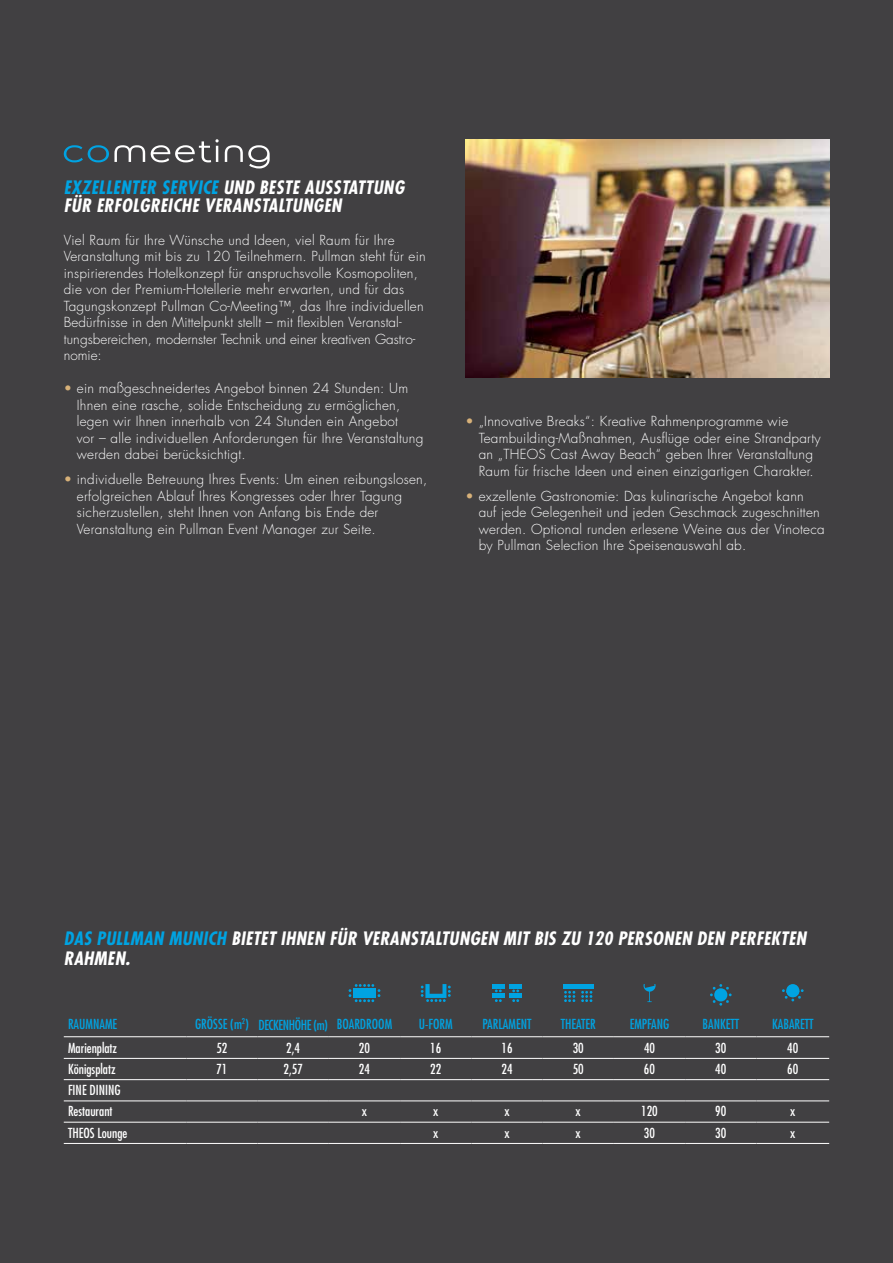
<style>
.page{position:relative;width:893px;height:1263px;background:#414042}
.page>*{position:absolute;margin:0;border:0;box-sizing:border-box;transform-origin:0 0}
.t1{font:italic 700 condensed 18px/18px "Futura Std";letter-spacing:.02em;color:#fff}
.t2{font:italic 700 condensed 18px "Futura Std";letter-spacing:.025em;color:#00a3e2}
.t3{font:300 13.5px/16.5px "Futura Std";letter-spacing:.02em;color:#fff}
.t4{font:condensed 13.5px/21.3px "Futura Std";color:#fff}
.t5{font:condensed 13.5px "Futura Std";color:#00a3e2}
.s1{color:#fff}
.s2{color:#d7b179}
</style>
<div class="page">
<hr style="left:64px;top:1058px;width:122px;height:1px;background:#fff">
<hr style="left:186px;top:1058px;width:72px;height:1px;background:#fff">
<hr style="left:258px;top:1058px;width:71px;height:1px;background:#fff">
<hr style="left:329px;top:1058px;width:71px;height:1px;background:#fff">
<hr style="left:400px;top:1058px;width:71px;height:1px;background:#fff">
<hr style="left:471px;top:1058px;width:72px;height:1px;background:#fff">
<hr style="left:543px;top:1058px;width:71px;height:1px;background:#fff">
<hr style="left:614px;top:1058px;width:71px;height:1px;background:#fff">
<hr style="left:685px;top:1058px;width:71px;height:1px;background:#fff">
<hr style="left:756px;top:1058px;width:73px;height:1px;background:#fff">
<hr style="left:64px;top:1100px;width:122px;height:1px;background:#fff">
<hr style="left:186px;top:1100px;width:72px;height:1px;background:#fff">
<hr style="left:258px;top:1100px;width:71px;height:1px;background:#fff">
<hr style="left:329px;top:1100px;width:71px;height:1px;background:#fff">
<hr style="left:400px;top:1100px;width:71px;height:1px;background:#fff">
<hr style="left:471px;top:1100px;width:72px;height:1px;background:#fff">
<hr style="left:543px;top:1100px;width:71px;height:1px;background:#fff">
<hr style="left:614px;top:1100px;width:71px;height:1px;background:#fff">
<hr style="left:685px;top:1100px;width:71px;height:1px;background:#fff">
<hr style="left:756px;top:1100px;width:73px;height:1px;background:#fff">
<hr style="left:64px;top:1122px;width:122px;height:1px;background:#fff">
<hr style="left:186px;top:1122px;width:72px;height:1px;background:#fff">
<hr style="left:258px;top:1122px;width:71px;height:1px;background:#fff">
<hr style="left:329px;top:1122px;width:71px;height:1px;background:#fff">
<hr style="left:400px;top:1122px;width:71px;height:1px;background:#fff">
<hr style="left:471px;top:1122px;width:72px;height:1px;background:#fff">
<hr style="left:543px;top:1122px;width:71px;height:1px;background:#fff">
<hr style="left:614px;top:1122px;width:71px;height:1px;background:#fff">
<hr style="left:685px;top:1122px;width:71px;height:1px;background:#fff">
<hr style="left:756px;top:1122px;width:73px;height:1px;background:#fff">
<hr style="left:64px;top:1079px;width:122px;height:1px;background:#fff">
<hr style="left:186px;top:1079px;width:72px;height:1px;background:#fff">
<hr style="left:258px;top:1079px;width:71px;height:1px;background:#fff">
<hr style="left:329px;top:1079px;width:71px;height:1px;background:#fff">
<hr style="left:400px;top:1079px;width:71px;height:1px;background:#fff">
<hr style="left:471px;top:1079px;width:72px;height:1px;background:#fff">
<hr style="left:543px;top:1079px;width:71px;height:1px;background:#fff">
<hr style="left:614px;top:1079px;width:71px;height:1px;background:#fff">
<hr style="left:685px;top:1079px;width:71px;height:1px;background:#fff">
<hr style="left:756px;top:1079px;width:73px;height:1px;background:#fff">
<hr style="left:64px;top:1143px;width:122px;height:1px;background:#fff">
<hr style="left:186px;top:1143px;width:72px;height:1px;background:#fff">
<hr style="left:258px;top:1143px;width:71px;height:1px;background:#fff">
<hr style="left:329px;top:1143px;width:71px;height:1px;background:#fff">
<hr style="left:400px;top:1143px;width:71px;height:1px;background:#fff">
<hr style="left:471px;top:1143px;width:72px;height:1px;background:#fff">
<hr style="left:543px;top:1143px;width:71px;height:1px;background:#fff">
<hr style="left:614px;top:1143px;width:71px;height:1px;background:#fff">
<hr style="left:685px;top:1143px;width:71px;height:1px;background:#fff">
<hr style="left:756px;top:1143px;width:73px;height:1px;background:#fff">
<hr style="left:64px;top:1036px;width:122px;height:1px;background:#fff">
<hr style="left:186px;top:1036px;width:72px;height:1px;background:#fff">
<hr style="left:258px;top:1036px;width:71px;height:1px;background:#fff">
<hr style="left:329px;top:1036px;width:71px;height:1px;background:#fff">
<hr style="left:400px;top:1036px;width:71px;height:1px;background:#fff">
<hr style="left:471px;top:1036px;width:72px;height:1px;background:#fff">
<hr style="left:543px;top:1036px;width:71px;height:1px;background:#fff">
<hr style="left:614px;top:1036px;width:71px;height:1px;background:#fff">
<hr style="left:685px;top:1036px;width:71px;height:1px;background:#fff">
<hr style="left:756px;top:1036px;width:73px;height:1px;background:#fff">
<svg style="left:349px;top:984px;width:31px;height:18px"></svg>
<div style="left:353px;top:988px;width:23px;height:9px;background:#00a3e2"></div>
<svg style="left:421px;top:984px;width:30px;height:18px"></svg>
<svg style="left:495px;top:989px;width:7px;height:3px"></svg>
<hr style="left:492px;top:984px;width:12px;height:4px;background:#00a3e2">
<svg style="left:495px;top:999px;width:7px;height:3px"></svg>
<hr style="left:492px;top:994px;width:12px;height:4px;background:#00a3e2">
<svg style="left:512px;top:989px;width:7px;height:3px"></svg>
<hr style="left:510px;top:984px;width:12px;height:4px;background:#00a3e2">
<svg style="left:512px;top:999px;width:7px;height:3px"></svg>
<hr style="left:510px;top:994px;width:12px;height:4px;background:#00a3e2">
<svg style="left:564px;top:991px;width:11px;height:11px"></svg>
<svg style="left:581px;top:991px;width:11px;height:11px"></svg>
<hr style="left:563px;top:984px;width:30px;height:4px;background:#00a3e2">
<svg style="left:643px;top:984px;width:13px;height:18px"></svg>
<svg style="left:710px;top:984px;width:22px;height:22px"></svg>
<div style="left:714px;top:988px;width:13px;height:13px;background:#00a3e2;border-radius:50%"></div>
<svg style="left:782px;top:989px;width:22px;height:12px"></svg>
<div style="left:786px;top:984px;width:13px;height:13px;background:#00a3e2;border-radius:50%"></div>
<svg style="left:64px;top:145px;width:81px;height:17px"></svg>
<svg style="left:151px;top:139px;width:68px;height:23px"></svg>
<svg style="left:225px;top:145px;width:45px;height:23px"></svg>
<img style="left:466px;top:139px;width:363px;height:238px">
<h1 class="t2" style="left:64px;top:176px;width:214px">EXZELLENTER SERVICE <span class="s1">UND BESTE</span></h1>
<h1 class="t1" style="left:64px;top:178px;width:342px;text-indent:241px">AUSSTATTUNG<br>FÜR ERFOLGREICHE VERANSTALTUNGEN</h1>
<p class="t3" style="left:64px;top:232px;width:363px">Viel Raum für Ihre Wünsche und Ideen, viel Raum für Ihre Veranstaltung mit bis zu 120 Teilnehmern. Pullman steht für ein inspirierendes Hotelkonzept für anspruchsvolle Kosmopoliten, die von der Premium-Hotellerie mehr erwarten, und für das Tagungskonzept Pullman Co-Meeting™, das Ihre individuellen Bedürfnisse in den Mittelpunkt stellt – mit flexiblen Veranstal&shy;tungsbereichen, modernster Technik und einer kreativen Gastro&shy;nomie:</p>
<p class="t3" style="left:77px;top:380px;width:348px;text-indent:-13px"><span class="s2">•</span> ein maßgeschneidertes Angebot binnen 24 Stunden: Um Ihnen eine rasche, solide Entscheidung zu ermöglichen, legen wir Ihnen innerhalb von 24 Stunden ein Angebot<br>vor – alle individuellen Anforderungen für Ihre Veranstaltung werden dabei berücksichtigt.</p>
<p class="t3" style="left:77px;top:471px;width:352px;text-indent:-13px"><span class="s2">•</span> individuelle Betreuung Ihres Events: Um einen reibungslosen, erfolgreichen Ablauf Ihres Kongresses oder Ihrer Tagung sicherzustellen, steht Ihnen von Anfang bis Ende der Veranstaltung ein Pullman Event Manager zur Seite.</p>
<p class="t3" style="left:479px;top:414px;width:344px;text-indent:-13px"><span class="s2">•</span> „Innovative Breaks“: Kreative Rahmenprogramme wie Teambuilding-Maßnahmen, Ausflüge oder eine Strandparty an „THEOS Cast Away Beach“ geben Ihrer Veranstaltung Raum für frische Ideen und einen einzigartigen Charakter.</p>
<p class="t3" style="left:479px;top:488px;width:347px;text-indent:-13px"><span class="s2">•</span> exzellente Gastronomie: Das kulinarische Angebot kann auf jede Gelegenheit und jeden Geschmack zugeschnitten werden. Optional runden erlesene Weine aus der Vinoteca by Pullman Selection Ihre Speisenauswahl ab.</p>
<h1 class="t2" style="left:64px;top:927px;width:116px">DAS PULLMAN MUNICH</h1>
<h1 class="t1" style="left:231px;top:930px;width:23px">BIETET</h1>
<h1 class="t1" style="left:281px;top:930px;width:357px">IHNEN FÜR VERANSTALTUNGEN MIT BIS ZU 120 PERSO</h1>
<h1 class="t1" style="left:663px;top:930px;width:144px">NEN DEN PERFEKTEN</h1>
<h1 class="t1" style="left:64px;top:949px;width:67px">RAHMEN.</h1>
<p class="t5" style="left:68px;top:1016px;width:51px">RAUMNAME</p>
<p class="t5" style="left:195px;top:1016px;width:199px">GRÖSSE (M<sup>2</sup>) DECKENHÖHE (M) BOARDROOM</p>
<p class="t5" style="left:419px;top:1016px;width:35px">U-FORM</p>
<p class="t5" style="left:482px;top:1016px;width:51px">PARLAMENT</p>
<p class="t5" style="left:561px;top:1016px;width:35px">THEATER</p>
<p class="t5" style="left:630px;top:1016px;width:40px">EMPFANG</p>
<p class="t5" style="left:702px;top:1016px;width:38px">BANKETT</p>
<p class="t5" style="left:772px;top:1016px;width:43px">KABARETT</p>
<p class="t4" style="left:68px;top:1037px;width:51px">MARIENPLATZ</p>
<p class="t4" style="left:216px;top:1037px;width:13px">52</p>
<p class="t4" style="left:286px;top:1037px;width:15px">2,4</p>
<p class="t4" style="left:359px;top:1037px;width:13px">20</p>
<p class="t4" style="left:430px;top:1037px;width:13px">16</p>
<p class="t4" style="left:501px;top:1037px;width:13px">16</p>
<p class="t4" style="left:573px;top:1037px;width:13px">30</p>
<p class="t4" style="left:644px;top:1037px;width:13px">40</p>
<p class="t4" style="left:715px;top:1037px;width:13px">30</p>
<p class="t4" style="left:787px;top:1037px;width:13px">40</p>
<p class="t4" style="left:68px;top:1058px;width:49px">KÖNIGSPLATZ</p>
<p class="t4" style="left:216px;top:1058px;width:13px">71</p>
<p class="t4" style="left:284px;top:1058px;width:21px">2,57</p>
<p class="t4" style="left:359px;top:1058px;width:13px">24</p>
<p class="t4" style="left:430px;top:1058px;width:13px">22</p>
<p class="t4" style="left:501px;top:1058px;width:13px">24</p>
<p class="t4" style="left:573px;top:1058px;width:13px">50</p>
<p class="t4" style="left:644px;top:1058px;width:13px">60</p>
<p class="t4" style="left:715px;top:1058px;width:13px">40</p>
<p class="t4" style="left:787px;top:1058px;width:13px">60</p>
<p class="t4" style="left:68px;top:1079px;width:54px">FINE DINING<br>RESTAURANT</p>
<p class="t4" style="left:362px;top:1100px;width:7px">X</p>
<p class="t4" style="left:433px;top:1100px;width:7px">X</p>
<p class="t4" style="left:504px;top:1100px;width:7px">X</p>
<p class="t4" style="left:576px;top:1100px;width:7px">X</p>
<p class="t4" style="left:641px;top:1100px;width:18px">120</p>
<p class="t4" style="left:715px;top:1100px;width:13px">90</p>
<p class="t4" style="left:790px;top:1100px;width:7px">X</p>
<p class="t4" style="left:68px;top:1122px;width:61px">THEOS LOUNGE</p>
<p class="t4" style="left:433px;top:1122px;width:7px">X</p>
<p class="t4" style="left:504px;top:1122px;width:7px">X</p>
<p class="t4" style="left:576px;top:1122px;width:7px">X</p>
<p class="t4" style="left:644px;top:1122px;width:13px">30</p>
<p class="t4" style="left:715px;top:1122px;width:13px">30</p>
<p class="t4" style="left:790px;top:1122px;width:7px">X</p>
</div>
